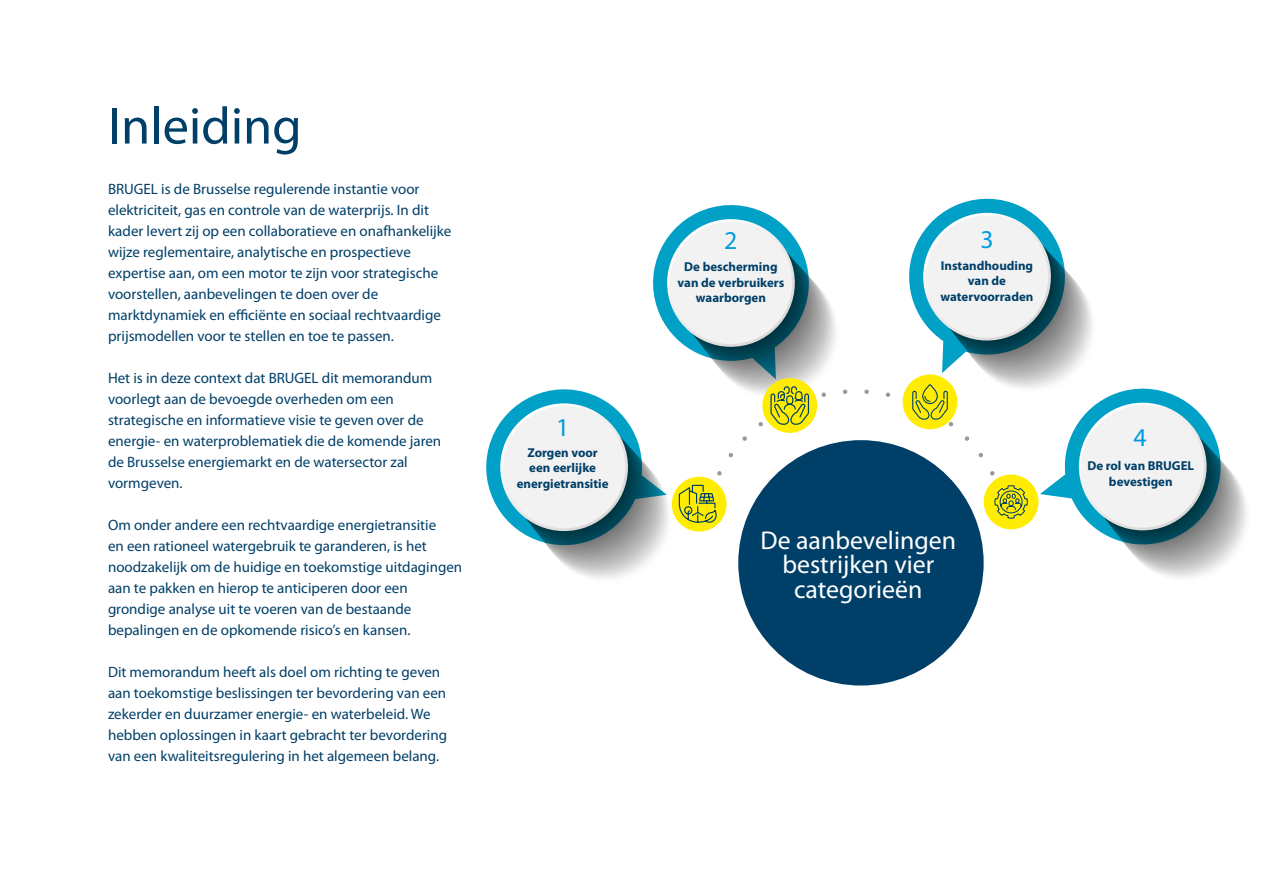
<style>
.page{position:relative;width:1263px;height:893px;background:#fff}
.page>*{position:absolute;margin:0;border:0;box-sizing:border-box;transform-origin:0 0}
.t1{font:52.5px "Myriad Pro";color:#003f68}
.t2{font:25.8px/24.5px "Myriad Pro";color:#fff;text-align:center}
.t3{font:25.8px "Myriad Pro";color:#009cdd}
.t4{font:15px/21px "Myriad Pro";color:#003f68}
.t5{font:700 12.9px/15.5px "Myriad Pro";color:#003f68;text-align:center}
</style>
<div class="page">
<svg style="left:864px;top:389px;width:5px;height:5px"></svg>
<svg style="left:885px;top:392px;width:5px;height:5px"></svg>
<svg style="left:486px;top:205px;width:361px;height:378px"></svg>
<svg style="left:902px;top:199px;width:345px;height:384px"></svg>
<div style="left:738px;top:440px;width:246px;height:245px;background:#003f68;border-radius:50%"></div>
<h1 class="t1" style="left:108px;top:97px;width:195px">Inleiding</h1>
<p class="t4" style="left:108px;top:179px;width:345px">BRUGEL is de Brusselse regulerende instantie voor elektriciteit, gas en controle van de waterprijs. In dit kader levert zij op een collaboratieve en onafhankelijke wijze reglementaire, analytische en prospectieve expertise aan, om een motor te zijn voor strategische voorstellen, aanbevelingen te doen over de marktdynamiek en efficiënte en sociaal rechtvaardige prijsmodellen voor te stellen en toe te passen.</p>
<p class="t4" style="left:108px;top:368px;width:335px">Het is in deze context dat BRUGEL dit memorandum voorlegt aan de bevoegde overheden om een strategische en informatieve visie te geven over de energie- en waterproblematiek die de komende jaren de Brusselse energiemarkt en de watersector zal vormgeven.</p>
<p class="t4" style="left:108px;top:515px;width:356px">Om onder andere een rechtvaardige energietransitie<br>en een rationeel watergebruik te garanderen, is het noodzakelijk om de huidige en toekomstige uitdagingen aan te pakken en hierop te anticiperen door een grondige analyse uit te voeren van de bestaande bepalingen en de opkomende risico’s en kansen.</p>
<p class="t4" style="left:108px;top:662px;width:341px">Dit memorandum heeft als doel om richting te geven aan toekomstige beslissingen ter bevordering van een zekerder en duurzamer energie- en waterbeleid. We hebben oplossingen in kaart gebracht ter bevordering van een kwaliteitsregulering in het algemeen belang.</p>
<h2 class="t3" style="left:556px;top:413px;width:15px">1</h2>
<p class="t5" style="left:517px;top:445px;width:93px">Zorgen voor een eerlijke energietransitie</p>
<h2 class="t3" style="left:724px;top:227px;width:15px">2</h2>
<h2 class="t3" style="left:980px;top:225px;width:15px">3</h2>
<p class="t5" style="left:677px;top:259px;width:108px">De bescherming van de verbruikers waarborgen</p>
<p class="t5" style="left:940px;top:258px;width:94px">Instandhouding van de watervoorraden</p>
<h2 class="t2" style="left:760px;top:528px;width:197px">De aanbevelingen bestrijken vier categorieën</h2>
<h2 class="t3" style="left:1133px;top:423px;width:15px">4</h2>
<p class="t5" style="left:1087px;top:458px;width:108px">De rol van BRUGEL bevestigen</p>
</div>
